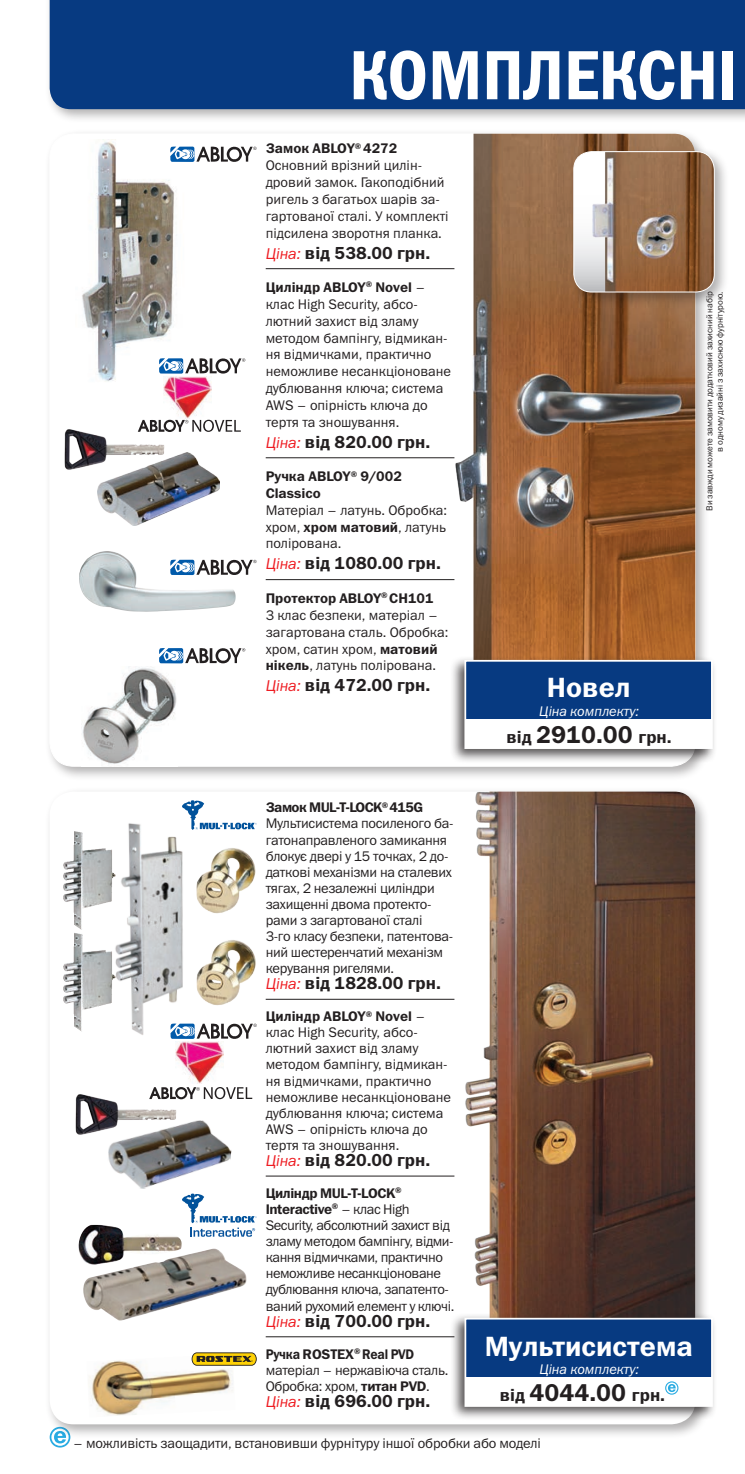
<style>
.page{position:relative;width:745px;height:1474px;background:#fff}
.page>*{position:absolute;margin:0;border:0;box-sizing:border-box;transform-origin:0 0}
.t1{font:70px "Franklin Gothic Demi Cond C";color:#fff}
.t2{font:28px "Franklin Gothic Demi C";color:#fff}
.t3{font:17.5px "Franklin Gothic Demi C";color:#231f20}
.t4{font:14px/16.8px "Franklin Gothic Book C";color:#231f20}
.t5{font:14px/16.1px "Franklin Gothic Book C";letter-spacing:-.02em;color:#231f20}
.t6{font:14px/16.1px "Franklin Gothic Book C";letter-spacing:-.03em;color:#231f20}
.t7{font:14px/16.8px "Franklin Gothic Demi C";color:#231f20}
.t8{font:14px/16.1px "Franklin Gothic Demi C";letter-spacing:-.03em;color:#231f20}
.t9{font:italic 14px "Franklin Gothic Book C";color:#fff}
.t10{font:14px "Franklin Gothic Demi C";letter-spacing:-.04em;color:#231f20}
.t11{font:14px "Franklin Gothic Demi C";letter-spacing:-.02em;color:#231f20;scale:.9 1}
.t12{font:8.75px/10.5px "Franklin Gothic Book C";letter-spacing:-.01em;color:#231f20;text-align:right}
.s1{font-family:"Franklin Gothic Book C";font-style:italic;font-size:15.75px;color:#ee1d23}
.s2{font-family:"Franklin Gothic Book C"}
.s3{font-family:"Franklin Gothic Demi C"}
.s4{font-size:24.5px}
</style>
<div class="page">
<svg style="left:50px;top:1438px;width:20px;height:9px"></svg>
<div style="left:45px;top:787px;width:664px;height:651px;background:#231f20;opacity:.35"></div>
<div style="left:50px;top:791px;width:644px;height:633px;background:#fff;border-radius:24px"></div>
<img style="left:89px;top:1360px;width:146px;height:56px">
<img style="left:115px;top:823px;width:78px;height:212px">
<img style="left:63px;top:831px;width:52px;height:98px">
<img style="left:63px;top:933px;width:52px;height:98px">
<img style="left:196px;top:848px;width:60px;height:66px">
<img style="left:196px;top:940px;width:60px;height:65px">
<img style="left:465px;top:791px;width:229px;height:522px">
<div style="left:449px;top:1313px;width:267px;height:108px;background:#231f20;opacity:.75"></div>
<div style="left:464px;top:1317px;width:248px;height:89px;background:#073a81;border:2px solid #fff"></div>
<div style="left:465px;top:1376px;width:246px;height:29px;background:#fff"></div>
<svg style="left:665px;top:1381px;width:13px;height:13px"></svg>
<img style="left:78px;top:1224px;width:104px;height:35px">
<img style="left:83px;top:1248px;width:164px;height:72px">
<svg style="left:182px;top:1195px;width:74px;height:41px"></svg>
<svg style="left:182px;top:800px;width:74px;height:29px"></svg>
<svg style="left:191px;top:1352px;width:65px;height:13px"></svg>
<img style="left:108px;top:1120px;width:124px;height:75px">
<img style="left:75px;top:1094px;width:103px;height:41px">
<svg style="left:169px;top:1023px;width:87px;height:16px"></svg>
<svg style="left:149px;top:1087px;width:103px;height:12px"></svg>
<img style="left:175px;top:1041px;width:48px;height:42px">
<hr style="left:265px;top:999px;width:189px;height:1px;background:#231f20">
<hr style="left:265px;top:1175px;width:189px;height:1px;background:#231f20">
<hr style="left:265px;top:1336px;width:189px;height:1px;background:#231f20">
<div style="left:45px;top:0;width:699px;height:124px;background:#231f20;opacity:.35"></div>
<div style="left:50px;top:0;width:694px;height:109px;background:#073a81"></div>
<div style="left:45px;top:129px;width:664px;height:651px;background:#231f20;opacity:.35"></div>
<div style="left:50px;top:134px;width:644px;height:632px;background:#fff;border-radius:24px"></div>
<img style="left:451px;top:134px;width:243px;height:521px">
<div style="left:449px;top:655px;width:267px;height:108px;background:#231f20;opacity:.75"></div>
<div style="left:464px;top:660px;width:248px;height:89px;background:#073a81;border:2px solid #fff"></div>
<div style="left:465px;top:719px;width:246px;height:28px;background:#fff"></div>
<img style="left:79px;top:551px;width:157px;height:60px">
<img style="left:82px;top:141px;width:95px;height:241px">
<svg style="left:169px;top:559px;width:87px;height:16px"></svg>
<svg style="left:169px;top:146px;width:87px;height:16px"></svg>
<hr style="left:265px;top:268px;width:189px;height:1px;background:#231f20">
<hr style="left:265px;top:457px;width:189px;height:1px;background:#231f20">
<hr style="left:265px;top:579px;width:189px;height:1px;background:#231f20">
<div style="left:568px;top:146px;width:161px;height:161px;background:#231f20;opacity:.35"></div>
<svg style="left:573px;top:152px;width:16px;height:140px"></svg>
<img style="left:589px;top:152px;width:124px;height:140px">
<div style="left:573px;top:151px;width:141px;height:141px;border:1px solid #fff;border-radius:18px"></div>
<img style="left:82px;top:666px;width:95px;height:98px">
<svg style="left:159px;top:648px;width:86px;height:15px"></svg>
<img style="left:97px;top:453px;width:122px;height:72px">
<img style="left:64px;top:429px;width:102px;height:41px">
<svg style="left:158px;top:358px;width:87px;height:16px"></svg>
<svg style="left:138px;top:420px;width:103px;height:12px"></svg>
<img style="left:163px;top:376px;width:48px;height:42px">
<h1 class="t1" style="left:349px;top:36px;width:390px">КОМПЛЕКСНІ</h1>
<p class="t7" style="left:265px;top:140px;width:133px">Замок ABLOY<sup>®</sup> 4272</p>
<p class="t4" style="left:265px;top:157px;width:184px">Основний врізний цилін&shy;дровий замок. Гакоподібний ригель з багатьох шарів за&shy;гартованої сталі. У комплекті підсилена зворотня планка.</p>
<p class="t3" style="left:265px;top:243px;width:166px"><span class="s1">Ціна:</span> від 538.00 грн.</p>
<p class="t7" style="left:265px;top:279px;width:161px">Циліндр ABLOY<sup>®</sup> Novel <span class="s2">–</span></p>
<p class="t4" style="left:265px;top:295px;width:187px">клас High Security, абсо&shy;лютний захист від зламу методом бампінгу, відмикан&shy;ня відмичками, практично неможливе несанкціоноване дублювання ключа; система<br>AWS – опірність ключа до тертя та зношування.</p>
<p class="t3" style="left:265px;top:432px;width:166px"><span class="s1">Ціна:</span> від 820.00 грн.</p>
<p class="t7" style="left:265px;top:468px;width:138px">Ручка ABLOY<sup>®</sup> 9/002<br>Classico</p>
<p class="t4" style="left:265px;top:501px;width:183px;text-align:justify">Матеріал – латунь. Обробка: хром, <span class="s3">хром матовий</span>, латунь полірована.</p>
<p class="t3" style="left:265px;top:553px;width:177px"><span class="s1">Ціна:</span> від 1080.00 грн.</p>
<p class="t7" style="left:265px;top:589px;width:169px">Протектор ABLOY<sup>®</sup> СН101</p>
<p class="t4" style="left:265px;top:606px;width:184px">3 клас безпеки, матеріал – загартована сталь. Обробка: хром, сатин хром, <span class="s3">матовий нікель</span>, латунь полірована.</p>
<p class="t3" style="left:265px;top:675px;width:166px"><span class="s1">Ціна:</span> від 472.00 грн.</p>
<p class="t12" style="left:703px;top:511px;width:221px;rotate:-90deg">Ви завжди можете замовити додатковий захисний набір в одному дизайні з захисною фурнітурою.</p>
<h2 class="t2" style="left:546px;top:671px;width:85px">Новел</h2>
<p class="t9" style="left:539px;top:704px;width:101px">Ціна комплекту:</p>
<p class="t3" style="left:506px;top:726px;width:167px">від <span class="s4">2910.00</span> грн.</p>
<p class="t10" style="left:265px;top:799px;width:159px">Замок MUL-T-LOCK<sup>®</sup> 415G</p>
<p class="t5" style="left:265px;top:815px;width:189px">Мультисистема посиленого ба&shy;гатонаправленого замикання блокує двері у 15 точках, 2 до&shy;даткові механізми на сталевих тягах, 2 незалежні циліндри захищенні двома протекто&shy;рами з загартованої сталі<br>3-го класу безпеки, патентова&shy;ний шестеренчатий механізм керування ригелями.</p>
<p class="t3" style="left:265px;top:973px;width:177px"><span class="s1">Ціна:</span> від 1828.00 грн.</p>
<p class="t7" style="left:265px;top:1007px;width:161px">Циліндр ABLOY<sup>®</sup> Novel <span class="s2">–</span></p>
<p class="t4" style="left:265px;top:1024px;width:187px;line-height:16.1px">клас High Security, абсо&shy;лютний захист від зламу методом бампінгу, відмикан&shy;ня відмичками, практично неможливе несанкціоноване дублювання ключа; система<br>AWS – опірність ключа до тертя та зношування.</p>
<p class="t3" style="left:265px;top:1149px;width:166px"><span class="s1">Ціна:</span> від 820.00 грн.</p>
<p class="t8" style="left:265px;top:1184px;width:145px">Циліндр MUL-T-LOCK<sup>®<br></sup>Interactive<sup>®</sup> <span class="s2">– клас High</span></p>
<p class="t6" style="left:265px;top:1217px;width:190px">Security, абсолютний захист від зламу методом бампінгу, відми&shy;кання відмичками, практично неможливе несанкціоноване дублювання ключа, запатенто&shy;ваний рухомий елемент у ключі.</p>
<p class="t3" style="left:265px;top:1310px;width:166px"><span class="s1">Ціна:</span> від 700.00 грн.</p>
<p class="t11" style="left:265px;top:1345px;width:166px">Ручка ROSTEX<sup>®</sup> Real PVD</p>
<p class="t5" style="left:265px;top:1361px;width:184px">матеріал – нержавіюча сталь.<br>Обробка: хром, <span class="s3">титан PVD</span>.</p>
<p class="t3" style="left:265px;top:1390px;width:166px"><span class="s1">Ціна:</span> від 696.00 грн.</p>
<h2 class="t2" style="left:484px;top:1330px;width:209px">Мультисистема</h2>
<p class="t9" style="left:539px;top:1361px;width:101px">Ціна комплекту:</p>
<p class="t3" style="left:499px;top:1384px;width:167px">від <span class="s4">4044.00</span> грн.</p>
<p class="t4" style="left:73px;top:1434px;width:469px">– можливість заощадити, встановивши фурнітуру іншої обробки або моделі</p>
</div>
